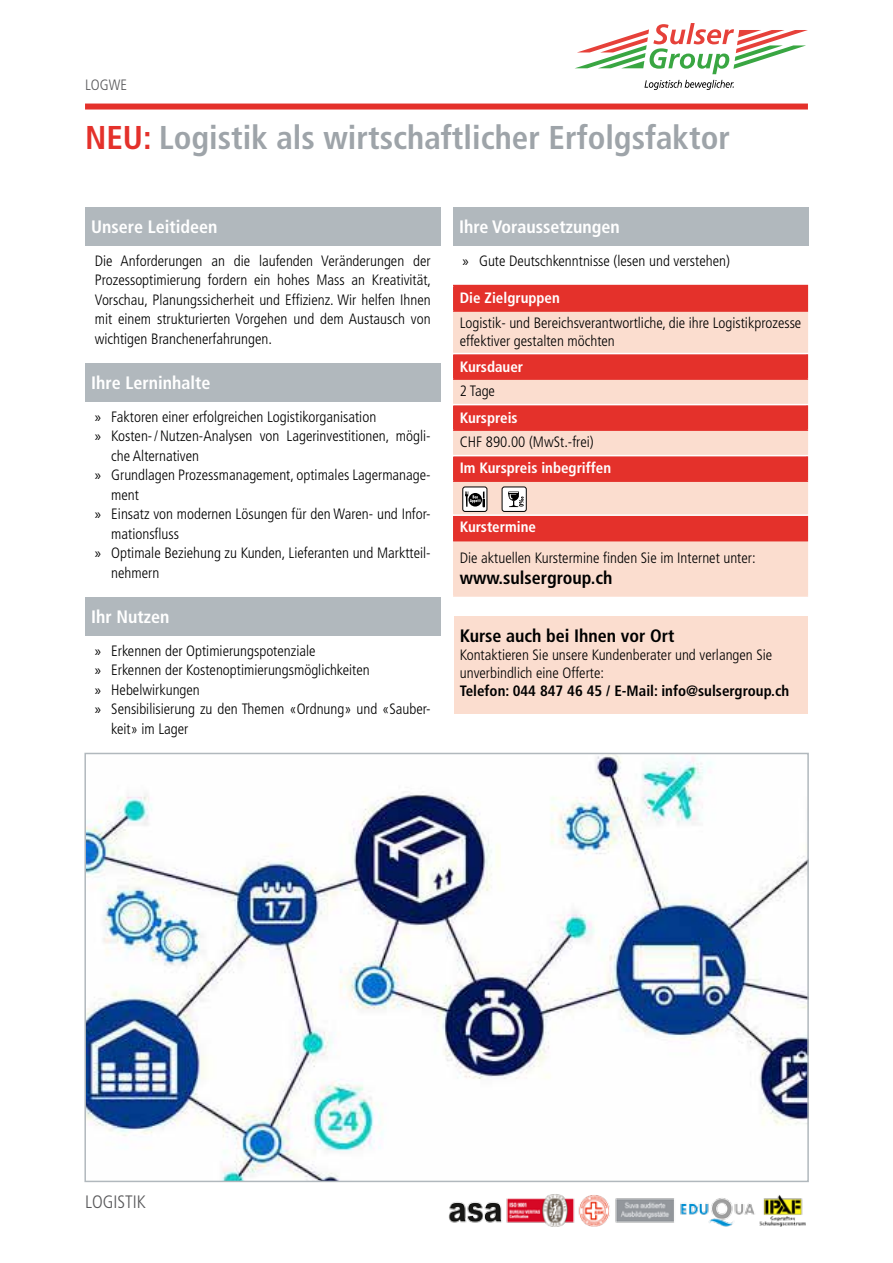
<style>
.page{position:relative;width:893px;height:1263px;background:#fff}
.page>*{position:absolute;margin:0;border:0;box-sizing:border-box;transform-origin:0 0}
.t1{font:700 condensed 33px "Frutiger";color:#9ea4a9}
.t2{font:700 condensed 18px "Frutiger";color:#fff}
.t3{font:700 condensed 18px "Frutiger";color:#000}
.t4{font:300 condensed 18px "Frutiger";color:#58585a}
.t5{font:300 condensed 15px/19.5px "Frutiger";color:#000}
.t6{font:700 condensed 15px "Frutiger";color:#fff}
.t7{font:700 condensed 15px "Frutiger";color:#000}
.t8{font:300 condensed 15px "Frutiger";color:#58585a}
.s1{color:#e4312b}
.s2{font-family:"Myriad Pro";font-weight:400;font-stretch:normal}
</style>
<div class="page">
<div style="left:85px;top:104px;width:723px;height:6px;background:#e4312b"></div>
<img style="left:448px;top:1194px;width:358px;height:33px">
<svg style="left:575px;top:23px;width:233px;height:51px"></svg>
<svg style="left:644px;top:80px;width:90px;height:10px"></svg>
<img style="left:87px;top:756px;width:719px;height:423px">
<div style="left:84px;top:753px;width:725px;height:429px;border:2px solid #b1b8bd"></div>
<div style="left:454px;top:286px;width:353px;height:25px;background:#e4312b"></div>
<div style="left:454px;top:312px;width:353px;height:283px;background:#fbddcf"></div>
<svg style="left:454px;top:354px;width:353px;height:186px;background:#ee7e75"></svg>
<hr style="left:453px;top:312px;width:1px;height:41px;background:#fbddcf">
<hr style="left:807px;top:312px;width:1px;height:41px;background:#fbddcf">
<hr style="left:453px;top:482px;width:1px;height:32px;background:#fbddcf">
<hr style="left:807px;top:482px;width:1px;height:32px;background:#fbddcf">
<hr style="left:453px;top:541px;width:1px;height:54px;background:#fbddcf">
<hr style="left:807px;top:541px;width:1px;height:54px;background:#fbddcf">
<hr style="left:453px;top:595px;width:355px;height:2px;background:#fbddcf">
<hr style="left:453px;top:285px;width:355px;height:1px;background:#e4312b">
<svg style="left:453px;top:286px;width:1px;height:24px"></svg>
<svg style="left:807px;top:286px;width:1px;height:24px"></svg>
<hr style="left:453px;top:310px;width:355px;height:2px;background:#e4312b">
<hr style="left:453px;top:353px;width:355px;height:1px;background:#fff">
<hr style="left:453px;top:378px;width:355px;height:2px;background:#e4312b">
<hr style="left:453px;top:404px;width:355px;height:1px;background:#fff">
<hr style="left:453px;top:429px;width:355px;height:2px;background:#e4312b">
<svg style="left:453px;top:354px;width:1px;height:126px"></svg>
<hr style="left:453px;top:455px;width:355px;height:1px;background:#fff">
<svg style="left:807px;top:354px;width:1px;height:126px"></svg>
<hr style="left:453px;top:480px;width:355px;height:2px;background:#e4312b">
<svg style="left:453px;top:516px;width:1px;height:24px"></svg>
<hr style="left:453px;top:514px;width:355px;height:2px;background:#fff">
<svg style="left:807px;top:516px;width:1px;height:24px"></svg>
<hr style="left:453px;top:540px;width:355px;height:1px;background:#e4312b">
<div style="left:85px;top:207px;width:355px;height:38px;background:#b1b8bd"></div>
<div style="left:85px;top:363px;width:355px;height:38px;background:#b1b8bd"></div>
<div style="left:85px;top:597px;width:355px;height:39px;background:#b1b8bd"></div>
<div style="left:453px;top:207px;width:355px;height:38px;background:#b1b8bd"></div>
<div style="left:502px;top:487px;width:24px;height:24px;background:#fff;border-radius:2px"></div>
<div style="left:502px;top:487px;width:24px;height:25px;border:1px solid #000;border-radius:2px"></div>
<svg style="left:508px;top:491px;width:16px;height:16px"></svg>
<div style="left:463px;top:487px;width:24px;height:24px;background:#fff;border-radius:2px"></div>
<div style="left:463px;top:487px;width:24px;height:25px;border:1px solid #000;border-radius:2px"></div>
<svg style="left:465px;top:491px;width:20px;height:16px"></svg>
<div style="left:454px;top:616px;width:353px;height:98px;background:#fbddcf"></div>
<p class="t8" style="left:85px;top:76px;width:43px">LOGWE</p>
<h1 class="t1" style="left:85px;top:118px;width:646px"><span class="s1">NEU:</span> Logistik als wirtschaftlicher Erfolgsfaktor</h1>
<p class="t2" style="left:91px;top:216px;width:128px">Unsere Leitideen</p>
<p class="t2" style="left:459px;top:216px;width:162px">Ihre Voraussetzungen</p>
<p class="t5" style="left:95px;top:251px;width:338px;text-align:justify">Die Anforderungen an die laufenden Veränderungen der Prozessoptimierung fordern ein hohes Mass an Kreativität, Vorschau, Planungssicherheit und Effizienz. Wir helfen Ihnen mit einem strukturierten Vorgehen und dem Austausch von wichtigen Branchenerfahrungen.</p>
<p class="t5" style="left:463px;top:251px;width:269px"><span class="s2">»</span> Gute Deutschkenntnisse (lesen und verstehen)</p>
<p class="t6" style="left:460px;top:289px;width:102px">Die Zielgruppen</p>
<p class="t5" style="left:460px;top:314px;width:343px;line-height:18px">Logistik- und Bereichsverantwortliche, die ihre Logistikprozesse effektiver gestalten möchten</p>
<p class="t6" style="left:460px;top:358px;width:65px">Kursdauer</p>
<p class="t5" style="left:460px;top:382px;width:37px">2 Tage</p>
<p class="t6" style="left:460px;top:409px;width:59px">Kurspreis</p>
<p class="t5" style="left:460px;top:433px;width:135px">CHF 890.00 (MwSt.-frei)</p>
<p class="t6" style="left:460px;top:459px;width:153px">Im Kurspreis inbegriffen</p>
<p class="t2" style="left:91px;top:372px;width:121px">Ihre Lerninhalte</p>
<p class="t5" style="left:95px;top:407px;width:283px"><span class="s2">»</span> Faktoren einer erfolgreichen Logistikorganisation</p>
<p class="t5" style="left:95px;top:426px;width:337px"><span class="s2">»</span> Kosten-/Nutzen-Analysen von Lagerinvestitionen, mögli-</p>
<p class="t5" style="left:111px;top:446px;width:89px">che Alternativen</p>
<p class="t5" style="left:95px;top:465px;width:337px"><span class="s2">»</span> Grundlagen Prozessmanagement, optimales Lagermanage-</p>
<p class="t5" style="left:111px;top:485px;width:29px">ment</p>
<p class="t5" style="left:95px;top:504px;width:337px"><span class="s2">»</span> Einsatz von modernen Lösungen für den Waren- und Infor-</p>
<p class="t5" style="left:111px;top:524px;width:69px">mationsfluss</p>
<p class="t5" style="left:95px;top:543px;width:337px"><span class="s2">»</span> Optimale Beziehung zu Kunden, Lieferanten und Marktteil-</p>
<p class="t5" style="left:111px;top:563px;width:50px">nehmern</p>
<p class="t6" style="left:460px;top:518px;width:78px">Kurstermine</p>
<p class="t5" style="left:460px;top:549px;width:297px">Die aktuellen Kurstermine finden Sie im Internet unter:</p>
<p class="t3" style="left:460px;top:567px;width:154px">www.sulsergroup.ch</p>
<p class="t2" style="left:91px;top:606px;width:80px">Ihr Nutzen</p>
<p class="t5" style="left:95px;top:641px;width:222px"><span class="s2">»</span> Erkennen der Optimierungspotenziale</p>
<p class="t5" style="left:95px;top:660px;width:276px"><span class="s2">»</span> Erkennen der Kostenoptimierungsmöglichkeiten</p>
<p class="t5" style="left:95px;top:680px;width:107px"><span class="s2">»</span> Hebelwirkungen</p>
<p class="t5" style="left:95px;top:699px;width:337px"><span class="s2">»</span> Sensibilisierung zu den Themen «Ordnung» und «Sauber-</p>
<p class="t5" style="left:111px;top:719px;width:79px">keit» im Lager</p>
<p class="t3" style="left:460px;top:625px;width:216px">Kurse auch bei Ihnen vor Ort</p>
<p class="t5" style="left:460px;top:646px;width:314px;line-height:18px">Kontaktieren Sie unsere Kundenberater und verlangen Sie unverbindlich eine Offerte:</p>
<p class="t7" style="left:460px;top:682px;width:331px">Telefon: 044 847 46 45 / E-Mail: info@sulsergroup.ch</p>
<p class="t4" style="left:85px;top:1192px;width:62px">LOGISTIK</p>
</div>
